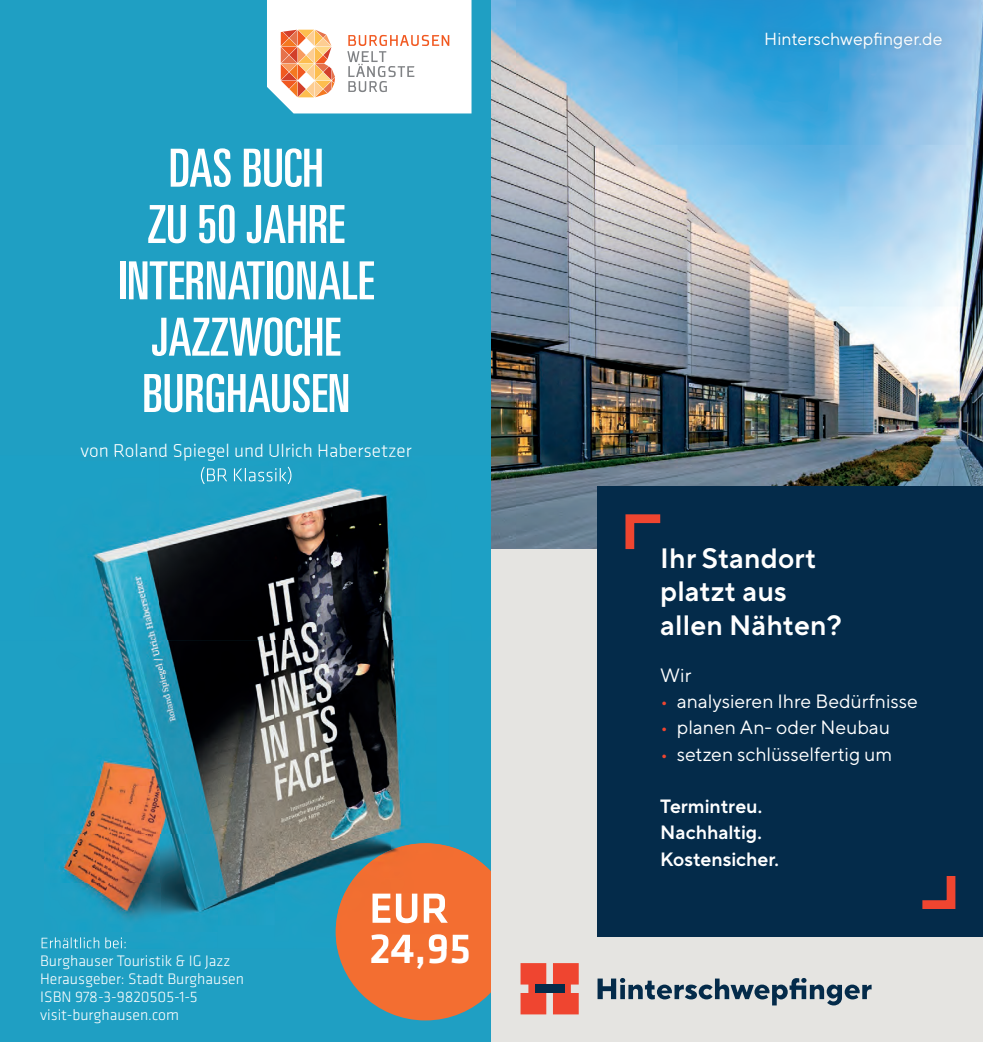
<style>
.page{position:relative;width:983px;height:1042px;background:#fff}
.page>*{position:absolute;margin:0;border:0;box-sizing:border-box;transform-origin:0 0}
.t1{font:ultra-condensed 52.5px/56.4px "Univers LT Std";color:#fff;text-align:center}
.t2{font:500 43.75px "Klavika Basic";color:#fff}
.t3{font:600 28px/33.6px "TT Norms Pro";letter-spacing:.005em;color:#fff}
.t4{font:19.25px "TT Norms Pro";color:#fff}
.t5{font:300 19.25px "Klavika Basic";color:#fff}
.t6{font:600 19.25px/26.2px "TT Norms Pro";letter-spacing:-.005em;color:#fff}
.t7{font:17.5px "TT Norms Pro";letter-spacing:.005em;color:#fff}
.t8{font:300 15.75px/18px "Klavika Basic";color:#fff}
.s1{color:#ef4530}
</style>
<div class="page">
<div style="left:0;top:0;width:491px;height:1042px;background:#1f9fc3"></div>
<svg style="left:267px;top:0;width:204px;height:113px;background:#f6eae3"></svg>
<svg style="left:337px;top:949px;width:154px;height:71px"></svg>
<img style="left:88px;top:535px;width:71px;height:105px">
<img style="left:159px;top:466px;width:174px;height:174px">
<img style="left:333px;top:481px;width:64px;height:159px">
<img style="left:116px;top:640px;width:159px;height:123px">
<img style="left:275px;top:640px;width:130px;height:185px">
<img style="left:218px;top:763px;width:57px;height:142px">
<img style="left:275px;top:825px;width:116px;height:64px">
<img style="left:391px;top:825px;width:13px;height:10px">
<img style="left:105px;top:948px;width:21px;height:1px">
<img style="left:83px;top:455px;width:326px;height:6px">
<img style="left:201px;top:467px;width:92px;height:17px">
<img style="left:44px;top:738px;width:174px;height:182px">
<img style="left:42px;top:937px;width:84px;height:11px">
<img style="left:335px;top:843px;width:156px;height:106px">
<img style="left:372px;top:893px;width:75px;height:30px">
<img style="left:371px;top:934px;width:97px;height:15px">
<div style="left:491px;top:0;width:491px;height:1042px;background:#e5e4e1"></div>
<img style="left:491px;top:0;width:491px;height:548px">
<div style="left:597px;top:486px;width:385px;height:451px;background:#042b4a"></div>
<svg style="left:625px;top:514px;width:36px;height:36px"></svg>
<svg style="left:922px;top:876px;width:34px;height:33px"></svg>
<svg style="left:597px;top:978px;width:274px;height:27px"></svg>
<svg style="left:520px;top:963px;width:26px;height:51px"></svg>
<svg style="left:553px;top:963px;width:25px;height:51px"></svg>
<div style="left:535px;top:984px;width:29px;height:9px;background:#042b4a"></div>
<div style="left:756px;top:23px;width:194px;height:35px;background:#222b29;opacity:.23"></div>
<p class="t1" style="left:118px;top:140px;width:257px">DAS BUCH<br>ZU 50 JAHRE<br>INTERNATIONALE<br>JAZZWOCHE<br>BURGHAUSEN</p>
<p class="t5" style="left:81px;top:439px;width:332px">von Roland Spiegel und Ulrich Habersetzer</p>
<p class="t8" style="left:40px;top:952px;width:205px">Burghauser Touristik &amp; IG Jazz<br>Herausgeber: Stadt Burghausen<br>ISBN 978-3-9820505-1-5 visit-burghausen.com</p>
<p class="t2" style="left:369px;top:919px;width:103px">24,95</p>
<p class="t7" style="left:764px;top:26px;width:180px">Hinterschwepfinger.de</p>
<h3 class="t3" style="left:660px;top:539px;width:183px">Ihr Standort platzt aus allen Nähten?</h3>
<p class="t4" style="left:660px;top:661px;width:33px">Wir</p>
<p class="t4" style="left:660px;top:687px;width:259px"><span class="s1">•</span> analysieren Ihre Bedürfnisse</p>
<p class="t4" style="left:660px;top:713px;width:231px"><span class="s1">•</span> planen An- oder Neubau</p>
<p class="t4" style="left:660px;top:740px;width:233px"><span class="s1">•</span> setzen schlüsselfertig um</p>
<p class="t6" style="left:660px;top:792px;width:120px">Termintreu.<br>Nachhaltig.<br>Kostensicher.</p>
</div>
